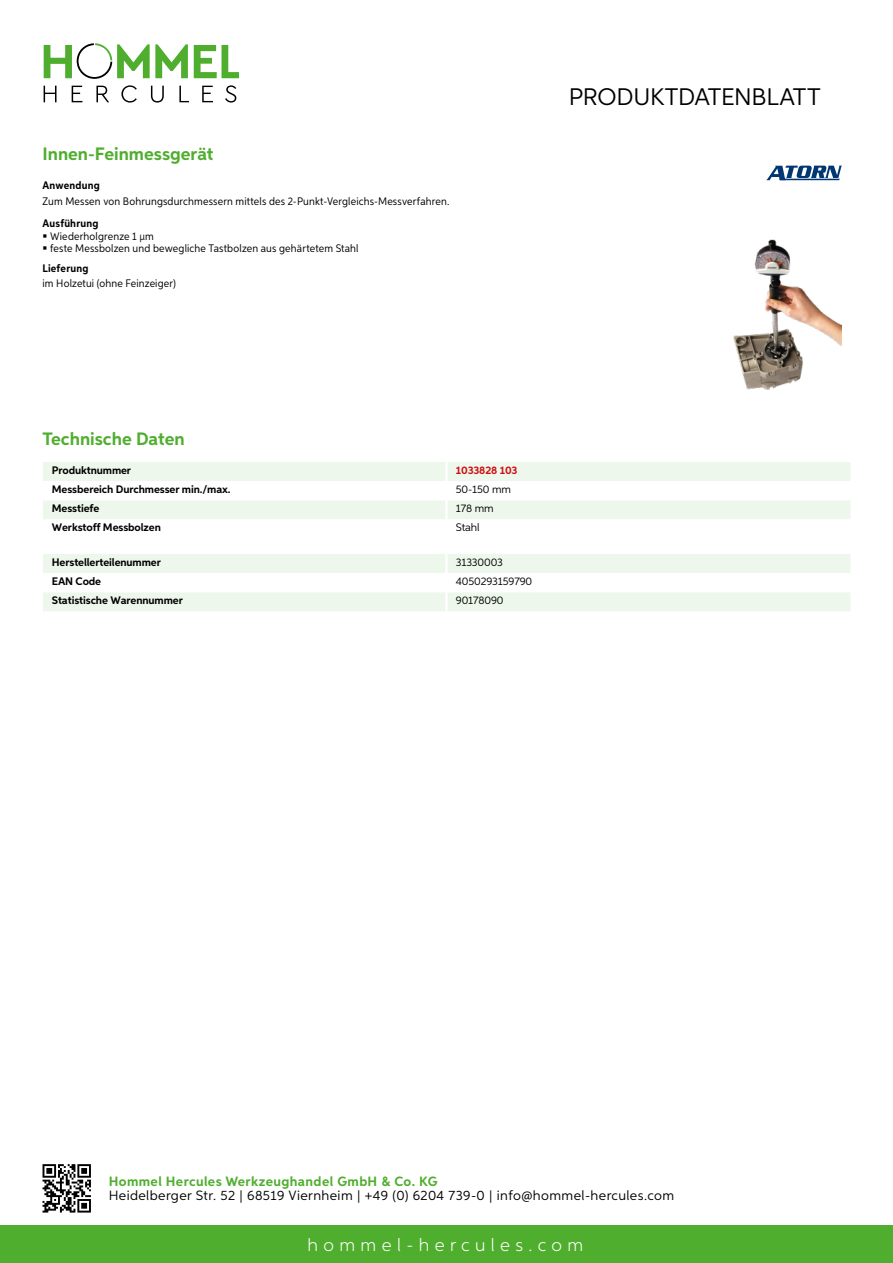
<style>
.page{position:relative;width:893px;height:1263px;background:#fff}
.page>*{position:absolute;margin:0;border:0;box-sizing:border-box;transform-origin:0 0}
.t1{font:24px "Aspira";letter-spacing:-.01em;color:#000}
.t2{font:700 18px "Aspira";color:#50ae2f}
.t3{font:300 18px "Aspira";letter-spacing:.3em;color:#fff}
.t4{font:13.5px "Aspira";letter-spacing:.03em;color:#000}
.t5{font:700 13.5px "Aspira";letter-spacing:.03em;color:#50ae2f}
.t6{font:10.95px/12.8px "Aspira Nar";letter-spacing:.015em;color:#000}
.t7{font:700 10.95px "Aspira";letter-spacing:-.01em;color:#000}
.t8{font:10.95px "Aspira";letter-spacing:-.01em;color:#000}
.t9{font:700 10.95px "Aspira Nar";letter-spacing:.02em;color:#000}
.t10{font:700 10.95px "Aspira";letter-spacing:-.01em;color:#cd1013}
</style>
<div class="page">
<div style="left:0;top:1226px;width:893px;height:37px;background:#50ae2f"></div>
<svg style="left:43px;top:1164px;width:48px;height:48px"></svg>
<svg style="left:194px;top:45px;width:45px;height:33px"></svg>
<svg style="left:44px;top:43px;width:144px;height:36px"></svg>
<svg style="left:44px;top:86px;width:13px;height:16px"></svg>
<svg style="left:72px;top:86px;width:10px;height:16px"></svg>
<svg style="left:96px;top:86px;width:13px;height:16px"></svg>
<svg style="left:121px;top:85px;width:16px;height:18px"></svg>
<svg style="left:151px;top:86px;width:13px;height:17px"></svg>
<svg style="left:179px;top:86px;width:10px;height:16px"></svg>
<svg style="left:202px;top:86px;width:11px;height:16px"></svg>
<svg style="left:225px;top:85px;width:11px;height:18px"></svg>
<div style="left:43px;top:462px;width:807px;height:19px;background:#eef7eb"></div>
<div style="left:43px;top:501px;width:807px;height:18px;background:#eef7eb"></div>
<hr style="left:445px;top:462px;width:3px;height:19px;background:#fff">
<hr style="left:445px;top:500px;width:3px;height:19px;background:#fff">
<svg style="left:43px;top:554px;width:807px;height:57px"></svg>
<hr style="left:445px;top:592px;width:3px;height:19px;background:#fff">
<img style="left:734px;top:239px;width:108px;height:150px">
<svg style="left:766px;top:166px;width:76px;height:14px"></svg>
<h2 class="t2" style="left:43px;top:142px;width:173px">Innen-Feinmessgerät</h2>
<p class="t9" style="left:43px;top:179px;width:59px">Anwendung</p>
<p class="t6" style="left:43px;top:194px;width:408px">Zum Messen von Bohrungsdurchmessern mittels des 2-Punkt-Vergleichs-Messverfahren.</p>
<p class="t9" style="left:43px;top:216px;width:58px">Ausführung</p>
<p class="t6" style="left:50px;top:229px;width:310px">Wiederholgrenze 1 µm<br>feste Messbolzen und bewegliche Tastbolzen aus gehärtetem Stahl</p>
<p class="t9" style="left:43px;top:261px;width:47px">Lieferung</p>
<p class="t6" style="left:43px;top:276px;width:135px">im Holzetui (ohne Feinzeiger)</p>
<h1 class="t1" style="left:569px;top:82px;width:253px">Produktdatenblatt</h1>
<h2 class="t2" style="left:43px;top:428px;width:144px">Technische Daten</h2>
<p class="t7" style="left:52px;top:463px;width:81px">Produktnummer</p>
<p class="t10" style="left:456px;top:463px;width:63px">1033828 103</p>
<p class="t7" style="left:52px;top:483px;width:180px">Messbereich Durchmesser min./max.</p>
<p class="t8" style="left:456px;top:483px;width:57px">50-150 mm</p>
<p class="t7" style="left:52px;top:502px;width:49px">Messtiefe</p>
<p class="t8" style="left:456px;top:502px;width:39px">178 mm</p>
<p class="t7" style="left:52px;top:521px;width:111px">Werkstoff Messbolzen</p>
<p class="t8" style="left:456px;top:521px;width:25px">Stahl</p>
<p class="t7" style="left:52px;top:555px;width:111px">Herstellerteilenummer</p>
<p class="t8" style="left:456px;top:555px;width:49px">31330003</p>
<p class="t7" style="left:52px;top:574px;width:51px">EAN Code</p>
<p class="t8" style="left:456px;top:575px;width:78px">4050293159790</p>
<p class="t7" style="left:52px;top:594px;width:132px">Statistische Warennummer</p>
<p class="t8" style="left:456px;top:594px;width:49px">90178090</p>
<p class="t5" style="left:109px;top:1172px;width:330px">Hommel Hercules Werkzeughandel GmbH &amp; Co. KG</p>
<p class="t4" style="left:109px;top:1187px;width:567px">Heidelberger Str. 52 | 68519 Viernheim | +49 (0) 6204 739-0 | info@hommel-hercules.com</p>
<h2 class="t3" style="left:307px;top:1234px;width:277px">hommel-hercules.com</h2>
</div>
